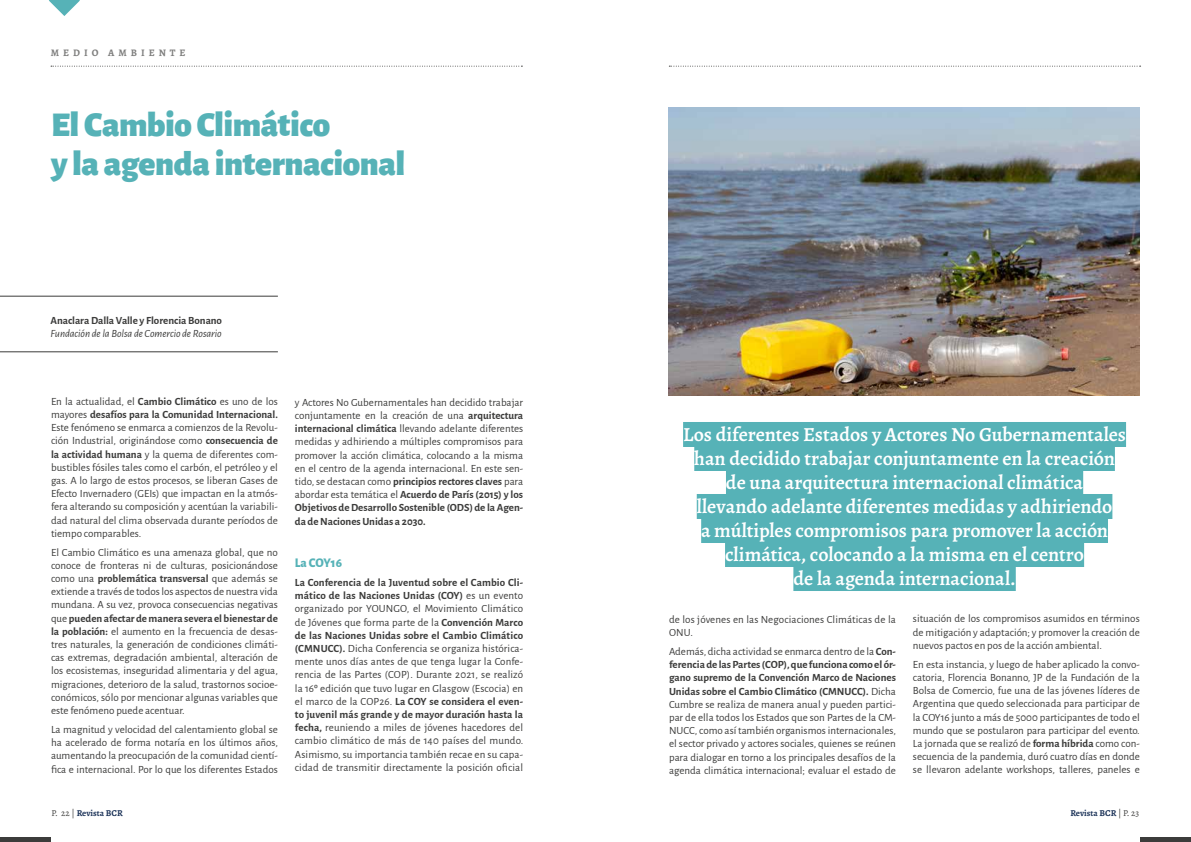
<style>
.page{position:relative;width:1191px;height:842px;background:#fff}
.page>*{position:absolute;margin:0;border:0;box-sizing:border-box;transform-origin:0 0}
.t1{font:900 35px/39px "Alegreya Sans";letter-spacing:-.015em;color:#56b2b7}
.t2{font:600 20px/24px "Alegreya";letter-spacing:-.005em;color:#fff;text-align:center}
.t3{font:800 13px "Alegreya Sans";color:#56b2b7}
.t4{font:11px/13.2px "Alegreya Sans";color:#3c3c3b;text-align:justify}
.t5{font:italic 11px "Alegreya Sans";letter-spacing:-.005em;color:#3c3c3b}
.t6{font:700 11px "Alegreya Sans";letter-spacing:-.005em;color:#3c3c3b}
.t7{font:700 10px "Alegreya";letter-spacing:.4em;color:#7e7e7d}
.t8{font:700 9px "Alegreya";color:#1e355a}
.s1{font-weight:700}
.s2{font-weight:400;color:#3c3c3b}
</style>
<div class="page">
<div style="left:0;top:837px;width:51px;height:5px;background:#3c3c3b"></div>
<div style="left:1140px;top:837px;width:51px;height:5px;background:#3c3c3b"></div>
<svg style="left:51px;top:66px;width:471px;height:1px"></svg>
<svg style="left:669px;top:66px;width:471px;height:1px"></svg>
<svg style="left:49px;top:0;width:31px;height:16px"></svg>
<img style="left:669px;top:108px;width:471px;height:287px">
<hr style="left:0;top:296px;width:278px;height:1px;background:#3c3c3b">
<hr style="left:0;top:352px;width:278px;height:1px;background:#3c3c3b">
<div style="left:683px;top:422px;width:443px;height:25px;background:#56b2b7"></div>
<div style="left:694px;top:446px;width:420px;height:25px;background:#56b2b7"></div>
<div style="left:726px;top:470px;width:357px;height:25px;background:#56b2b7"></div>
<div style="left:697px;top:494px;width:415px;height:25px;background:#56b2b7"></div>
<div style="left:701px;top:518px;width:407px;height:25px;background:#56b2b7"></div>
<div style="left:725px;top:542px;width:359px;height:25px;background:#56b2b7"></div>
<div style="left:793px;top:566px;width:222px;height:25px;background:#56b2b7"></div>
<p class="t7" style="left:51px;top:46px;width:136px">MEDIO AMBIENTE</p>
<h1 class="t1" style="left:51px;top:102px;width:356px">El Cambio Climático<br>y la agenda internacional</h1>
<p class="t6" style="left:51px;top:312px;width:173px">Anaclara Dalla Valle y Florencia Bonano</p>
<p class="t5" style="left:51px;top:326px;width:172px">Fundación de la Bolsa de Comercio de Rosario</p>
<p class="t4" style="left:51px;top:394px;width:228px">En la actualidad, el <span class="s1">Cambio Climático</span> es uno de los mayores <span class="s1">desafíos para la Comunidad Internacional.<br></span>Este fenómeno se enmarca a comienzos de la Revolu&shy;ción Industrial, originándose como <span class="s1">consecuencia de la actividad humana</span> y la quema de diferentes com&shy;bustibles fósiles tales como el carbón, el petróleo y el gas. A lo largo de estos procesos, se liberan Gases de Efecto Invernadero (GEIs) que impactan en la atmós&shy;fera alterando su composición y acentúan la variabili&shy;dad natural del clima observada durante períodos de tiempo comparables.</p>
<p class="t4" style="left:51px;top:545px;width:228px">El Cambio Climático es una amenaza global, que no conoce de fronteras ni de culturas, posicionándose como una <span class="s1">problemática transversal</span> que además se extiende a través de todos los aspectos de nuestra vida mundana. A su vez, provoca consecuencias negativas que <span class="s1">pueden afectar de manera severa el bienestar de la población:</span> el aumento en la frecuencia de desas&shy;tres naturales, la generación de condiciones climáti&shy;cas extremas, degradación ambiental, alteración de los ecosistemas, inseguridad alimentaria y del agua, migraciones, deterioro de la salud, trastornos socioe&shy;conómicos, sólo por mencionar algunas variables que este fenómeno puede acentuar.</p>
<p class="t4" style="left:51px;top:722px;width:228px">La magnitud y velocidad del calentamiento global se ha acelerado de forma notaría en los últimos años, aumentando la preocupación de la comunidad cientí&shy;fica e internacional. Por lo que los diferentes Estados</p>
<p class="t4" style="left:295px;top:395px;width:230px">y Actores No Gubernamentales han decidido trabajar conjuntamente en la creación de una <span class="s1">arquitectura internacional climática</span> llevando adelante diferentes medidas y adhiriendo a múltiples compromisos para promover la acción climática, colocando a la misma en el centro de la agenda internacional. En este sen&shy;tido, se destacan como <span class="s1">principios rectores claves</span> para abordar esta temática el <span class="s1">Acuerdo de París (2015) y los Objetivos de Desarrollo Sostenible (ODS) de la Agen&shy;da de Naciones Unidas a 2030.</span></p>
<p class="t3" style="left:295px;top:553px;width:49px">La COY16</p>
<p class="t4" style="left:295px;top:575px;width:230px"><span class="s1">La Conferencia de la Juventud sobre el Cambio Cli&shy;mático de las Naciones Unidas (COY)</span> es un evento organizado por YOUNGO, el Movimiento Climático de Jóvenes que forma parte de la <span class="s1">Convención Marco de las Naciones Unidas sobre el Cambio Climático (CMNUCC).</span> Dicha Conferencia se organiza histórica&shy;mente unos días antes de que tenga lugar la Confe&shy;rencia de las Partes (COP). Durante 2021, se realizó la 16º edición que tuvo lugar en Glasgow (Escocia) en el marco de la COP26. <span class="s1">La COY se considera el even&shy;to juvenil más grande y de mayor duración hasta la fecha,</span> reuniendo a miles de jóvenes hacedores del cambio climático de más de 140 países del mundo.<br>Asimismo, su importancia también recae en su capa&shy;cidad de transmitir directamente la posición oficial</p>
<p class="t2" style="left:683px;top:423px;width:444px">Los diferentes Estados y Actores No Gubernamentales han decidido trabajar conjuntamente en la creación de una arquitectura internacional climática<br>llevando adelante diferentes medidas y adhiriendo<br>a múltiples compromisos para promover la acción climática, colocando a la misma en el centro<br>de la agenda internacional.</p>
<p class="t4" style="left:669px;top:612px;width:228px">de los jóvenes en las Negociaciones Climáticas de la<br>ONU.</p>
<p class="t4" style="left:669px;top:644px;width:228px">Además, dicha actividad se enmarca dentro de la <span class="s1">Con&shy;ferencia de las Partes (COP), que funciona como el ór&shy;gano supremo de la Convención Marco de Naciones Unidas sobre el Cambio Climático (CMNUCC).</span> Dicha Cumbre se realiza de manera anual y pueden partici&shy;par de ella todos los Estados que son Partes de la CM-NUCC, como así también organismos internacionales, el sector privado y actores sociales, quienes se reúnen para dialogar en torno a los principales desafíos de la agenda climática internacional; evaluar el estado de</p>
<p class="t4" style="left:913px;top:612px;width:228px">situación de los compromisos asumidos en términos de mitigación y adaptación; y promover la creación de nuevos pactos en pos de la acción ambiental.</p>
<p class="t4" style="left:913px;top:657px;width:228px">En esta instancia, y luego de haber aplicado la convo&shy;catoria, Florencia Bonanno, JP de la Fundación de la Bolsa de Comercio, fue una de las jóvenes líderes de Argentina que quedo seleccionada para participar de la COY16 junto a más de 5000 participantes de todo el mundo que se postularon para participar del evento.<br>La jornada que se realizó de <span class="s1">forma híbrida</span> como con&shy;secuencia de la pandemia, duró cuatro días en donde se llevaron adelante workshops, talleres, paneles e</p>
<p class="t8" style="left:51px;top:808px;width:73px"><span class="s2">P. 22 |</span> Revista BCR</p>
<p class="t8" style="left:1070px;top:808px;width:70px">Revista BCR <span class="s2">| P. 23</span></p>
</div>
